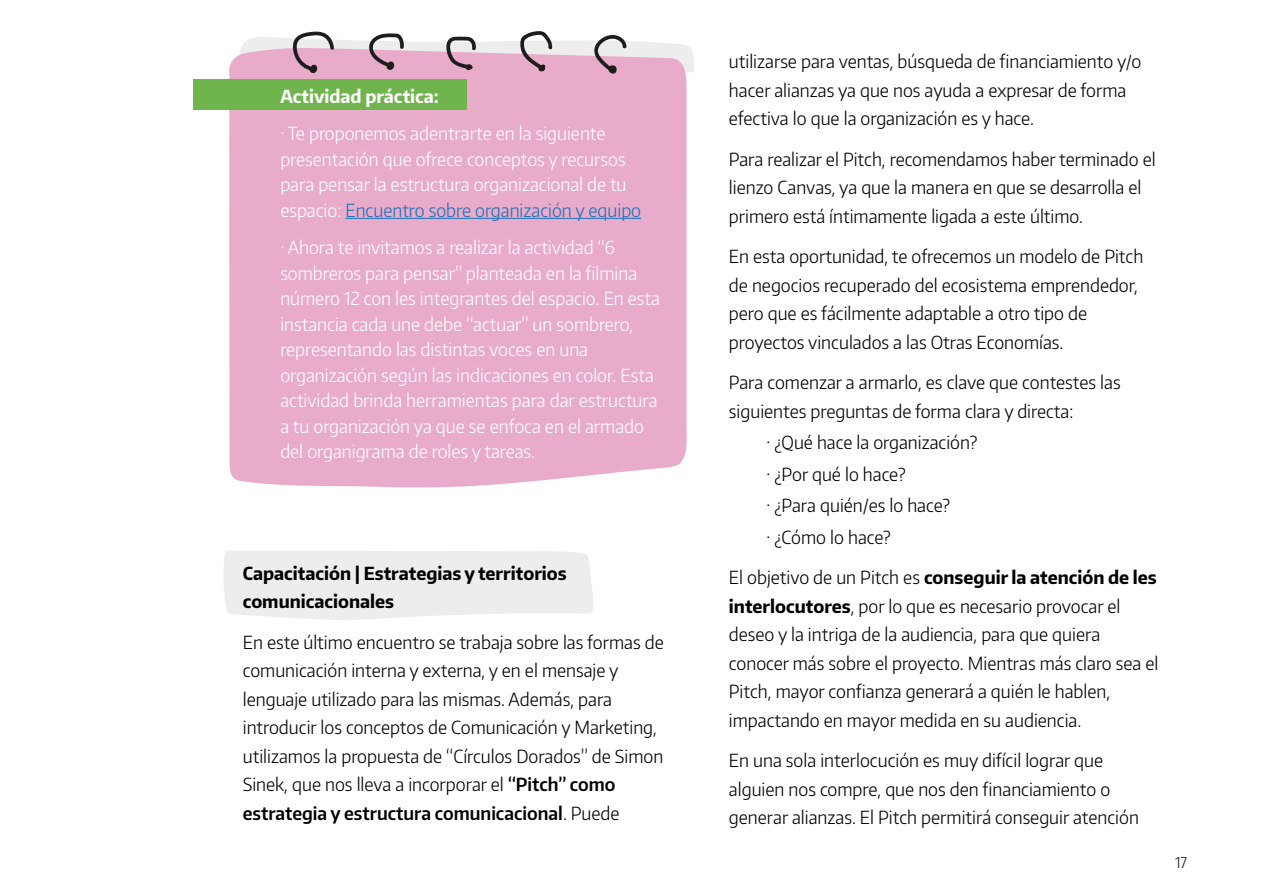
<style>
.page{position:relative;width:1263px;height:893px;background:#fff}
.page>*{position:absolute;margin:0;border:0;box-sizing:border-box;transform-origin:0 0}
.t1{font:300 18px/28.5px "Encode Sans Narrow";color:#000}
.t2{font:300 18px/25.5px "Encode Sans Narrow";color:#fff}
.t3{font:700 18px/28.5px "Encode Sans Narrow";color:#000}
.t4{font:700 18px "Encode Sans Narrow";color:#fff}
.t5{font:300 15px "Encode Sans Narrow";color:#1d1d1b}
.s1{color:#1d71b8}
.s2{font-weight:600}
.s3{font-weight:700}
</style>
<div class="page">
<div style="left:223px;top:551px;width:370px;height:69px;background:#eeeded"></div>
<div style="left:229px;top:56px;width:458px;height:432px;background:#e9abca"></div>
<svg style="left:237px;top:31px;width:457px;height:50px"></svg>
<div style="left:193px;top:79px;width:273px;height:31px;background:#6fb44d"></div>
<hr style="left:345px;top:218px;width:296px;height:1px;background:#1d71b8">
<p class="t4" style="left:280px;top:84px;width:160px">Actividad práctica:</p>
<p class="t2" style="left:280px;top:120px;width:362px">· Te proponemos adentrarte en la siguiente presentación que ofrece conceptos y recursos para pensar la estructura organizacional de tu espacio: <span class="s1">Encuentro sobre organización y equipo</span></p>
<p class="t2" style="left:280px;top:234px;width:381px">· Ahora te invitamos a realizar la actividad “6 sombreros para pensar” planteada en la filmina número 12 con les integrantes del espacio. En esta instancia cada une debe “actuar” un sombrero, representando las distintas voces en una organización según las indicaciones en color. Esta actividad brinda herramientas para dar estructura a tu organización ya que se enfoca en el armado del organigrama de roles y tareas.</p>
<p class="t3" style="left:243px;top:558px;width:325px">Capacitación | Estrategias y territorios comunicacionales</p>
<p class="t1" style="left:243px;top:627px;width:422px">En este último encuentro se trabaja sobre las formas de comunicación interna y externa, y en el mensaje y lenguaje utilizado para las mismas. Además, para introducir los conceptos de Comunicación y Marketing, utilizamos la propuesta de “Círculos Dorados” de Simon Sinek, que nos lleva a incorporar el <span class="s2">“Pitch” como estrategia y estructura comunicacional</span>. Puede</p>
<p class="t1" style="left:729px;top:47px;width:414px">utilizarse para ventas, búsqueda de financiamiento y/o hacer alianzas ya que nos ayuda a expresar de forma efectiva lo que la organización es y hace.</p>
<p class="t1" style="left:729px;top:144px;width:428px">Para realizar el Pitch, recomendamos haber terminado el lienzo Canvas, ya que la manera en que se desarrolla el primero está íntimamente ligada a este último.</p>
<p class="t1" style="left:729px;top:242px;width:416px">En esta oportunidad, te ofrecemos un modelo de Pitch de negocios recuperado del ecosistema emprendedor, pero que es fácilmente adaptable a otro tipo de proyectos vinculados a las Otras Economías.</p>
<p class="t1" style="left:729px;top:368px;width:393px">Para comenzar a armarlo, es clave que contestes las siguientes preguntas de forma clara y directa:</p>
<p class="t1" style="left:766px;top:426px;width:213px;line-height:31.5px">· ¿Qué hace la organización? · ¿Por qué lo hace?<br>· ¿Para quién/es lo hace?<br>· ¿Cómo lo hace?</p>
<p class="t1" style="left:729px;top:563px;width:431px">El objetivo de un Pitch es <span class="s3">conseguir la atención de les interlocutores</span>, por lo que es necesario provocar el deseo y la intriga de la audiencia, para que quiera conocer más sobre el proyecto. Mientras más claro sea el Pitch, mayor confianza generará a quién le hablen, impactando en mayor medida en su audiencia.</p>
<p class="t1" style="left:729px;top:746px;width:411px">En una sola interlocución es muy difícil lograr que alguien nos compre, que nos den financiamiento o generar alianzas. El Pitch permitirá conseguir atención</p>
<p class="t5" style="left:1175px;top:853px;width:13px">17</p>
</div>
